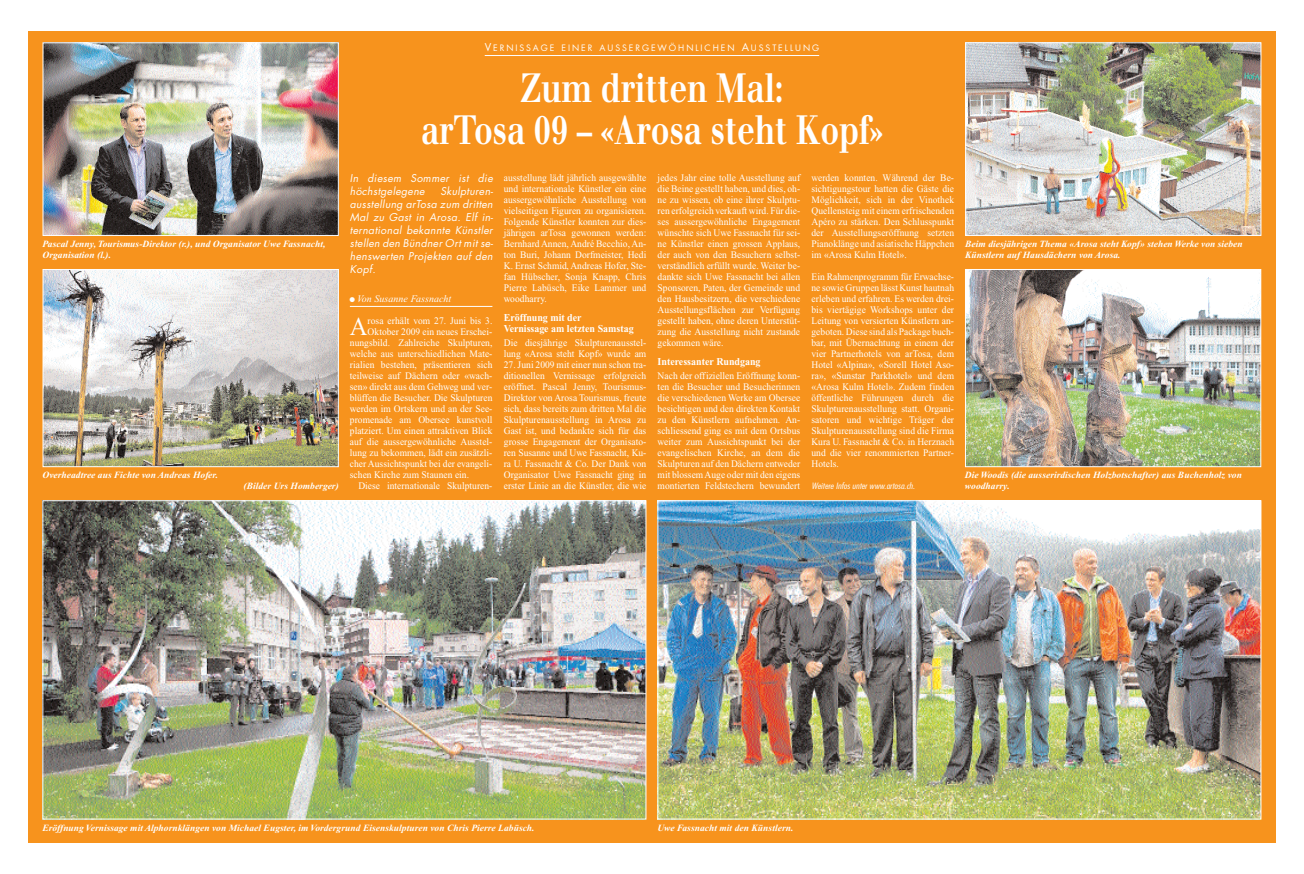
<style>
.page{position:relative;width:1304px;height:874px;background:#fff}
.page>*{position:absolute;margin:0;border:0;box-sizing:border-box;transform-origin:0 0}
.t1{font:700 40px/42px "Walbaum";color:#fff;text-align:center;scale:.77 1}
.t2{font:25.8px "Times New Roman";color:#fff;scale:.95 1}
.t3{font:italic 10.5px/13px "Futura";letter-spacing:.03em;color:#fff}
.t4{font:700 10.5px/11px "Times New Roman";color:#fff;scale:.95 1}
.t5{font:10px/11px "Times New Roman";letter-spacing:.005em;color:#fff;text-align:justify;scale:.95 1}
.t6{font:italic 10px "Times New Roman";letter-spacing:.005em;color:#fff}
.t7{font:italic 700 9.5px/11px "Times New Roman";letter-spacing:.005em;color:#fff}
.t8{font:8.6px "Futura";letter-spacing:.225em;color:#fff}
.t9{font:italic 300 condensed 8.5px "Futura";color:#fff;scale:1.2 1}
.s1{font-size:10.5px}
.s2{font-family:"Btextra";font-style:normal;font-size:6.2px}
</style>
<div class="page">
<div style="left:28px;top:31px;width:1248px;height:811px;background:#f7931d"></div>
<hr style="left:485px;top:55px;width:334px;height:1px;background:#fff">
<hr style="left:350px;top:306px;width:142px;height:1px;background:#fff">
<img style="left:45px;top:271px;width:292px;height:194px">
<div style="left:43px;top:269px;width:296px;height:198px;border:1px solid #fff"></div>
<img style="left:45px;top:44px;width:292px;height:190px">
<div style="left:43px;top:42px;width:296px;height:194px;border:1px solid #fff"></div>
<img style="left:967px;top:44px;width:292px;height:190px">
<div style="left:965px;top:42px;width:296px;height:194px;border:1px solid #fff"></div>
<img style="left:967px;top:271px;width:292px;height:194px">
<div style="left:965px;top:269px;width:296px;height:198px;border:1px solid #fff"></div>
<img style="left:659px;top:502px;width:600px;height:315px">
<img style="left:44px;top:502px;width:600px;height:315px">
<p class="t8" style="left:485px;top:44px;width:336px"><span class="s1">V</span>ERNISSAGE EINER AUSSERGEWÖHNLICHEN <span class="s1">A</span>USSTELLUNG</p>
<h1 class="t1" style="left:421px;top:71px;width:601px">Zum dritten Mal:<br>arTosa 09 – «Arosa steht Kopf»</h1>
<p class="t3" style="left:350px;top:172px;width:144px">In diesem Sommer ist die höchstgelegene</p>
<p class="t5" style="left:658px;top:173px;width:152px">jedes Jahr eine tolle Ausstellung auf die Beine gestellt haben, und dies, oh&shy;ne zu wissen, ob eine ihrer Skulptu&shy;ren erfolgreich verkauft wird. Für die&shy;ses aussergewöhnliche Engagement wünschte sich Uwe Fassnacht für sei&shy;ne Künstler einen grossen Applaus, der auch von den Besuchern selbst&shy;verständlich erfüllt wurde. Weiter be&shy;dankte sich Uwe Fassnacht bei allen Sponsoren, Paten, der Gemeinde und den Hausbesitzern, die verschiedene Ausstellungsflächen zur Verfügung gestellt haben, ohne deren Unterstüt&shy;zung die Ausstellung nicht zustande gekommen wäre.</p>
<p class="t4" style="left:658px;top:356px;width:110px">Interessanter Rundgang</p>
<p class="t5" style="left:658px;top:371px;width:152px">Nach der offiziellen Eröffnung konn&shy;ten die Besucher und Besucherinnen die verschiedenen Werke am Obersee besichtigen und den direkten Kontakt zu den Künstlern aufnehmen. An&shy;schliessend ging es mit dem Ortsbus weiter zum Aussichtspunkt bei der evangelischen Kirche, an dem die Skulpturen auf den Dächern entweder mit blossem Auge oder mit den eigens montierten Feldstechern bewundert</p>
<p class="t5" style="left:811px;top:173px;width:152px">werden konnten. Während der Be&shy;sichtigungstour hatten die Gäste die Möglichkeit, sich in der Vinothek Quellensteig mit einem erfrischenden Apéro zu stärken. Den Schlusspunkt der Ausstellungseröffnung setzten Pianoklänge und asiatische Häppchen im «Arosa Kulm Hotel».</p>
<p class="t5" style="left:811px;top:272px;width:152px">Ein Rahmenprogramm für Erwachse&shy;ne sowie Gruppen lässt Kunst hautnah erleben und erfahren. Es werden drei&shy;bis viertägige Workshops unter der Leitung von versierten Künstlern an&shy;geboten. Diese sind als Package buch&shy;bar, mit Übernachtung in einem der vier Partnerhotels von arTosa, dem Hotel «Alpina», «Sorell Hotel Aso&shy;ra», «Sunstar Parkhotel» und dem «Arosa Kulm Hotel». Zudem finden öffentliche Führungen durch die Skulpturenausstellung statt. Organi&shy;satoren und wichtige Träger der Skulpturenausstellung sind die Firma Kura U. Fassnacht &amp; Co. in Herznach und die vier renommierten Partner-Hotels.</p>
<p class="t9" style="left:811px;top:482px;width:88px">Weitere Infos unter www.artosa.ch.</p>
<p class="t5" style="left:504px;top:173px;width:152px">ausstellung lädt jährlich ausgewählte und internationale Künstler ein eine aussergewöhnliche Ausstellung von vielseitigen Figuren zu organisieren.<br>Folgende Künstler konnten zur dies&shy;jährigen arTosa gewonnen werden:<br>Bernhard Annen, André Becchio, An&shy;ton Buri, Johann Dorfmeister, Hedi K. Ernst Schmid, Andreas Hofer, Ste&shy;fan Hübscher, Sonja Knapp, Chris Pierre Labüsch, Eike Lammer und woodharry.</p>
<p class="t4" style="left:504px;top:312px;width:138px">Eröffnung mit der<br>Vernissage am letzten Samstag</p>
<p class="t5" style="left:504px;top:338px;width:152px">Die diesjährige Skulpturenausstel&shy;lung «Arosa steht Kopf» wurde am</p>
<p class="t5" style="left:504px;top:360px;width:152px">27. Juni 2009 mit einer nun schon tra&shy;ditionellen Vernissage erfolgreich eröffnet. Pascal Jenny, Tourismus-Direktor von Arosa Tourismus, freute sich, dass bereits zum dritten Mal die Skulpturenausstellung in Arosa zu Gast ist, und bedankte sich für das grosse Engagement der Organisato&shy;ren Susanne und Uwe Fassnacht, Ku&shy;ra U. Fassnacht &amp; Co. Der Dank von Organisator Uwe Fassnacht ging in erster Linie an die Künstler, die wie</p>
<p class="t3" style="left:350px;top:185px;width:145px;text-align:justify;text-indent:90px">Skulpturen&shy;ausstellung arTosa zum dritten Mal zu Gast in Arosa. Elf in&shy;ternational bekannte Künstler stellen den Bündner Ort mit se&shy;henswerten Projekten auf den Kopf.</p>
<p class="t7" style="left:43px;top:239px;width:284px">Pascal Jenny, Tourismus-Direktor (r.), und Organisator Uwe Fassnacht,<br>Organisation (l.).</p>
<p class="t7" style="left:965px;top:239px;width:279px">Beim diesjährigen Thema «Arosa steht Kopf» stehen Werke von sieben<br>Künstlern auf Hausdächern von Arosa.</p>
<p class="t6" style="left:350px;top:295px;width:103px"><span class="s2">a</span>Von Susanne Fassnacht</p>
<h2 class="t2" style="left:350px;top:317px;width:20px">A</h2>
<p class="t5" style="left:368px;top:316px;width:133px">rosa erhält vom 27. Juni bis 3.</p>
<p class="t5" style="left:368px;top:327px;width:133px">Oktober 2009 ein neues Erschei-</p>
<p class="t5" style="left:350px;top:338px;width:152px">nungsbild. Zahlreiche Skulpturen,</p>
<p class="t5" style="left:350px;top:349px;width:152px">welche aus unterschiedlichen Mate-</p>
<p class="t5" style="left:350px;top:360px;width:152px">rialien bestehen, präsentieren sich</p>
<p class="t5" style="left:350px;top:371px;width:152px">teilweise auf Dächern oder «wach-</p>
<p class="t5" style="left:350px;top:382px;width:152px">sen» direkt aus dem Gehweg und ver-</p>
<p class="t5" style="left:350px;top:393px;width:152px">blüffen die Besucher. Die Skulpturen</p>
<p class="t5" style="left:350px;top:404px;width:152px">werden im Ortskern und an der See-</p>
<p class="t5" style="left:350px;top:415px;width:152px">promenade am Obersee kunstvoll</p>
<p class="t5" style="left:350px;top:426px;width:152px">platziert. Um einen attraktiven Blick</p>
<p class="t5" style="left:350px;top:437px;width:152px">auf die aussergewöhnliche Ausstel-</p>
<p class="t5" style="left:350px;top:448px;width:152px">lung zu bekommen, lädt ein zusätzli-</p>
<p class="t5" style="left:350px;top:459px;width:152px">cher Aussichtspunkt bei der evangeli-</p>
<p class="t5" style="left:350px;top:470px;width:127px">schen Kirche zum Staunen ein.</p>
<p class="t5" style="left:358px;top:481px;width:143px">Diese internationale Skulpturen-</p>
<p class="t7" style="left:43px;top:470px;width:177px">Overheadtree aus Fichte von Andreas Hofer.</p>
<p class="t7" style="left:965px;top:470px;width:278px">Die Woodis (die ausserirdischen Holzbotschafter) aus Buchenholz von woodharry.</p>
<p class="t7" style="left:244px;top:481px;width:97px">(Bilder Urs Homberger)</p>
<p class="t7" style="left:42px;top:822px;width:494px">Eröffnung Vernissage mit Alphornklängen von Michael Eugster, im Vordergrund Eisenskulpturen von Chris Pierre Labüsch.</p>
<p class="t7" style="left:657px;top:822px;width:138px">Uwe Fassnacht mit den Künstlern.</p>
</div>
